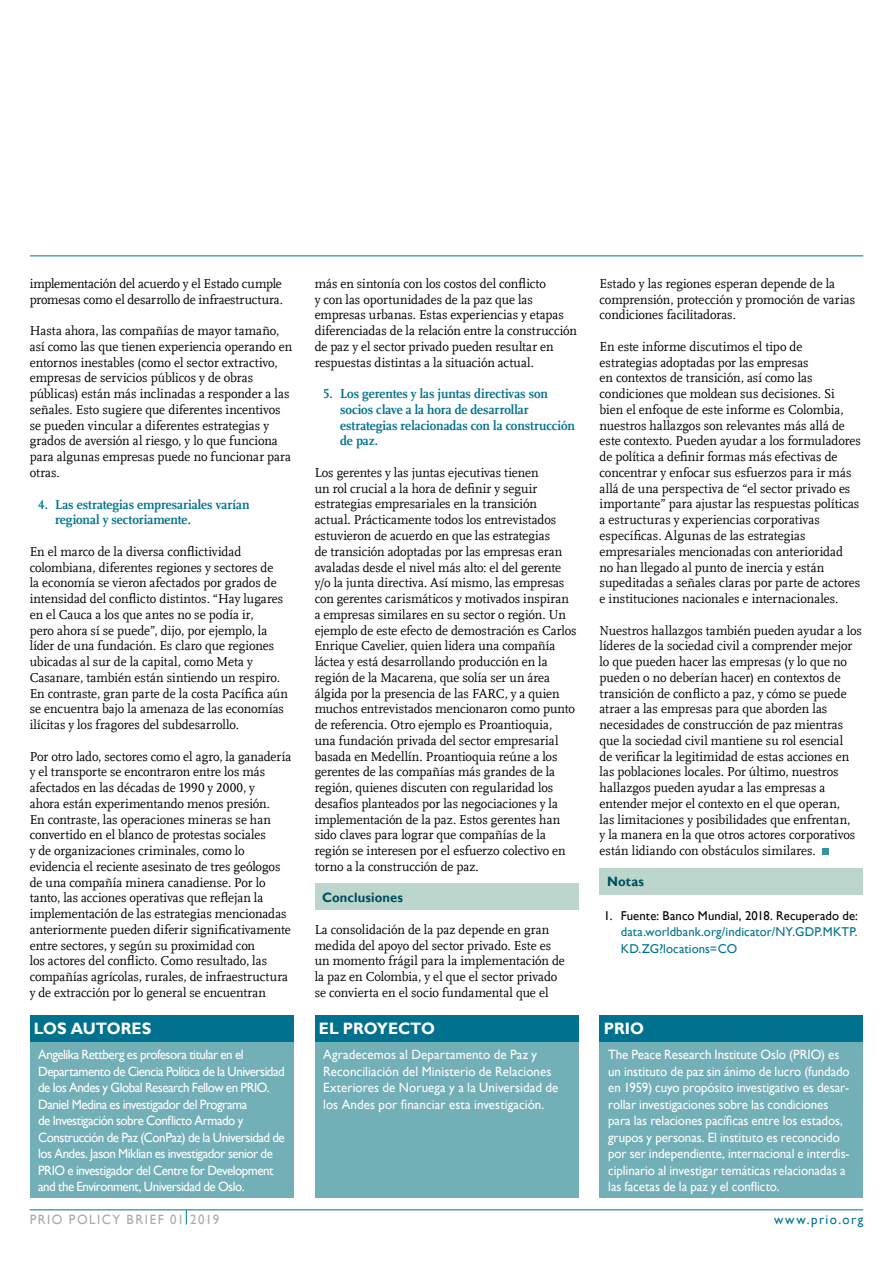
<style>
.page{position:relative;width:893px;height:1263px;background:#fff}
.page>*{position:absolute;margin:0;border:0;box-sizing:border-box;transform-origin:0 0}
.t1{font:700 16.5px "Gill Sans";letter-spacing:-.005em;color:#fff;scale:.96 1}
.t2{font:13.5px/15.8px "Scala Offc Pro";letter-spacing:-.005em;color:#000;scale:.96 1}
.t3{font:13.5px/16.5px "Gill Sans";letter-spacing:-.01em;color:#fff;scale:.96 1}
.t4{font:13.5px/16.5px "Gill Sans";letter-spacing:-.035em;color:#fff;scale:.96 1}
.t5{font:700 13.5px/15.8px "Scala Offc Pro";color:#00728f;scale:.96 1}
.t6{font:13.5px "Gill Sans";letter-spacing:.12em;color:#a7a9ac;scale:.96 1}
.t7{font:700 13.5px "Gill Sans";letter-spacing:.005em;color:#004f5a;scale:.96 1}
.t8{font:13.5px "Gill Sans";letter-spacing:.115em;color:#00728f;scale:.96 1}
.t9{font:12.9px/16.5px "Gill Sans";letter-spacing:.01em;color:#00728f}
.t10{font:12.9px "Gill Sans";letter-spacing:.01em;color:#000}
</style>
<div class="page">
<hr style="left:30px;top:255px;width:833px;height:1px;background:#00728f">
<svg style="left:186px;top:1210px;width:1px;height:14px"></svg>
<hr style="left:30px;top:1209px;width:833px;height:1px;background:#00728f">
<div style="left:600px;top:1015px;width:263px;height:27px;background:#00728f"></div>
<div style="left:600px;top:1043px;width:263px;height:155px;background:#73afb7"></div>
<div style="left:30px;top:1015px;width:263px;height:27px;background:#00728f"></div>
<div style="left:30px;top:1043px;width:263px;height:155px;background:#73afb7"></div>
<div style="left:315px;top:1015px;width:263px;height:27px;background:#00728f"></div>
<div style="left:315px;top:1043px;width:263px;height:155px;background:#73afb7"></div>
<div style="left:822px;top:848px;width:7px;height:7px;background:#38939b"></div>
<div style="left:600px;top:868px;width:263px;height:26px;background:#bcd6cd"></div>
<div style="left:315px;top:883px;width:263px;height:27px;background:#bcd6cd"></div>
<p class="t2" style="left:30px;top:276px;width:265px">implementación del acuerdo y el Estado cumple promesas como el desarrollo de infraestructura.</p>
<p class="t2" style="left:30px;top:323px;width:275px">Hasta ahora, las compañías de mayor tamaño, así como las que tienen experiencia operando en entornos inestables (como el sector extractivo, empresas de servicios públicos y de obras públicas) están más inclinadas a responder a las señales. Esto sugiere que diferentes incentivos se pueden vincular a diferentes estrategias y grados de aversión al riesgo, y lo que funciona para algunas empresas puede no funcionar para otras.</p>
<p class="t5" style="left:55px;top:496px;width:204px;text-indent:-17px">4. Las estrategias empresariales varían regional y sectoriamente.</p>
<p class="t2" style="left:30px;top:543px;width:270px">En el marco de la diversa conflictividad colombiana, diferentes regiones y sectores de<br>la economía se vieron afectados por grados de intensidad del conflicto distintos. “Hay lugares en el Cauca a los que antes no se podía ir,<br>pero ahora sí se puede”, dijo, por ejemplo, la líder de una fundación. Es claro que regiones ubicadas al sur de la capital, como Meta y Casanare, también están sintiendo un respiro.<br>En contraste, gran parte de la costa Pacífica aún se encuentra bajo la amenaza de las economías ilícitas y los fragores del subdesarrollo.</p>
<p class="t2" style="left:30px;top:748px;width:274px">Por otro lado, sectores como el agro, la ganadería y el transporte se encontraron entre los más afectados en las décadas de 1990 y 2000, y<br>ahora están experimentando menos presión.<br>En contraste, las operaciones mineras se han convertido en el blanco de protestas sociales<br>y de organizaciones criminales, como lo evidencia el reciente asesinato de tres geólogos de una compañía minera canadiense. Por lo tanto, las acciones operativas que reflejan la implementación de las estrategias mencionadas anteriormente pueden diferir significativamente entre sectores, y según su proximidad con<br>los actores del conflicto. Como resultado, las compañías agrícolas, rurales, de infraestructura y de extracción por lo general se encuentran</p>
<p class="t1" style="left:34px;top:1018px;width:124px">LOS AUTORES</p>
<p class="t4" style="left:38px;top:1046px;width:258px">Angelika Rettberg es profesora titular en el Departamento de Ciencia Política de la Universidad de los Andes y Global Research Fellow en PRIO.<br>Daniel Medina es investigador del Programa<br>de Investigación sobre Conflicto Armado y Construcción de Paz (ConPaz) de la Universidad de los Andes. Jason Miklian es investigador senior de PRIO e investigador del Centre for Development and the Environment, Universidad de Oslo.</p>
<p class="t2" style="left:315px;top:276px;width:275px">más en sintonía con los costos del conflicto<br>y con las oportunidades de la paz que las empresas urbanas. Estas experiencias y etapas diferenciadas de la relación entre la construcción de paz y el sector privado pueden resultar en respuestas distintas a la situación actual.</p>
<p class="t5" style="left:340px;top:386px;width:246px;text-indent:-17px">5. Los gerentes y las juntas directivas son socios clave a la hora de desarrollar estrategias relacionadas con la construcción de paz.</p>
<p class="t2" style="left:315px;top:465px;width:275px">Los gerentes y las juntas ejecutivas tienen<br>un rol crucial a la hora de definir y seguir estrategias empresariales en la transición<br>actual. Prácticamente todos los entrevistados estuvieron de acuerdo en que las estrategias<br>de transición adoptadas por las empresas eran avaladas desde el nivel más alto: el del gerente y/o la junta directiva. Así mismo, las empresas con gerentes carismáticos y motivados inspiran a empresas similares en su sector o región. Un ejemplo de este efecto de demostración es Carlos Enrique Cavelier, quien lidera una compañía láctea y está desarrollando producción en la región de la Macarena, que solía ser un área álgida por la presencia de las FARC, y a quien muchos entrevistados mencionaron como punto de referencia. Otro ejemplo es Proantioquia,<br>una fundación privada del sector empresarial basada en Medellín. Proantioquia reúne a los gerentes de las compañías más grandes de la región, quienes discuten con regularidad los desafíos planteados por las negociaciones y la implementación de la paz. Estos gerentes han sido claves para lograr que compañías de la región se interesen por el esfuerzo colectivo en torno a la construcción de paz.</p>
<p class="t7" style="left:322px;top:889px;width:86px">Conclusiones</p>
<p class="t2" style="left:315px;top:921px;width:262px">La consolidación de la paz depende en gran medida del apoyo del sector privado. Este es un momento frágil para la implementación de la paz en Colombia, y el que el sector privado se convierta en el socio fundamental que el</p>
<p class="t1" style="left:319px;top:1018px;width:123px">EL PROYECTO</p>
<p class="t3" style="left:323px;top:1046px;width:247px">Agradecemos al Departamento de Paz y Reconciliación del Ministerio de Relaciones Exteriores de Noruega y a la Universidad de los Andes por financiar esta investigación.</p>
<p class="t2" style="left:600px;top:276px;width:268px">Estado y las regiones esperan depende de la comprensión, protección y promoción de varias condiciones facilitadoras.</p>
<p class="t2" style="left:600px;top:339px;width:274px">En este informe discutimos el tipo de estrategias adoptadas por las empresas<br>en contextos de transición, así como las condiciones que moldean sus decisiones. Si bien el enfoque de este informe es Colombia, nuestros hallazgos son relevantes más allá de este contexto. Pueden ayudar a los formuladores de política a definir formas más efectivas de concentrar y enfocar sus esfuerzos para ir más allá de una perspectiva de “el sector privado es importante” para ajustar las respuestas políticas a estructuras y experiencias corporativas específicas. Algunas de las estrategias empresariales mencionadas con anterioridad<br>no han llegado al punto de inercia y están supeditadas a señales claras por parte de actores e instituciones nacionales e internacionales.</p>
<p class="t2" style="left:600px;top:622px;width:275px">Nuestros hallazgos también pueden ayudar a los líderes de la sociedad civil a comprender mejor lo que pueden hacer las empresas (y lo que no pueden o no deberían hacer) en contextos de transición de conflicto a paz, y cómo se puede atraer a las empresas para que aborden las necesidades de construcción de paz mientras que la sociedad civil mantiene su rol esencial<br>de verificar la legitimidad de estas acciones en las poblaciones locales. Por último, nuestros hallazgos pueden ayudar a las empresas a entender mejor el contexto en el que operan,<br>las limitaciones y posibilidades que enfrentan,<br>y la manera en la que otros actores corporativos están lidiando con obstáculos similares.</p>
<p class="t7" style="left:607px;top:873px;width:40px">Notas</p>
<p class="t10" style="left:604px;top:908px;width:256px">1. Fuente: Banco Mundial, 2018. Recuperado de:</p>
<p class="t9" style="left:621px;top:924px;width:238px">data.worldbank.org/indicator/NY.GDP.MKTP.<br>KD.ZG?locations=CO</p>
<p class="t1" style="left:604px;top:1019px;width:43px">PRIO</p>
<p class="t3" style="left:608px;top:1046px;width:253px">The Peace Research Institute Oslo (PRIO) es un instituto de paz sin ánimo de lucro (fundado en 1959) cuyo propósito investigativo es desar&shy;rollar investigaciones sobre las condiciones para las relaciones pacíficas entre los estados, grupos y personas. El instituto es reconocido por ser independiente, internacional e interdis&shy;ciplinario al investigar temáticas relacionadas a las facetas de la paz y el conflicto.</p>
<p class="t6" style="left:30px;top:1212px;width:199px">PRIO POLICY BRIEF 01 2019</p>
<p class="t8" style="left:774px;top:1212px;width:94px">www.prio.org</p>
</div>
